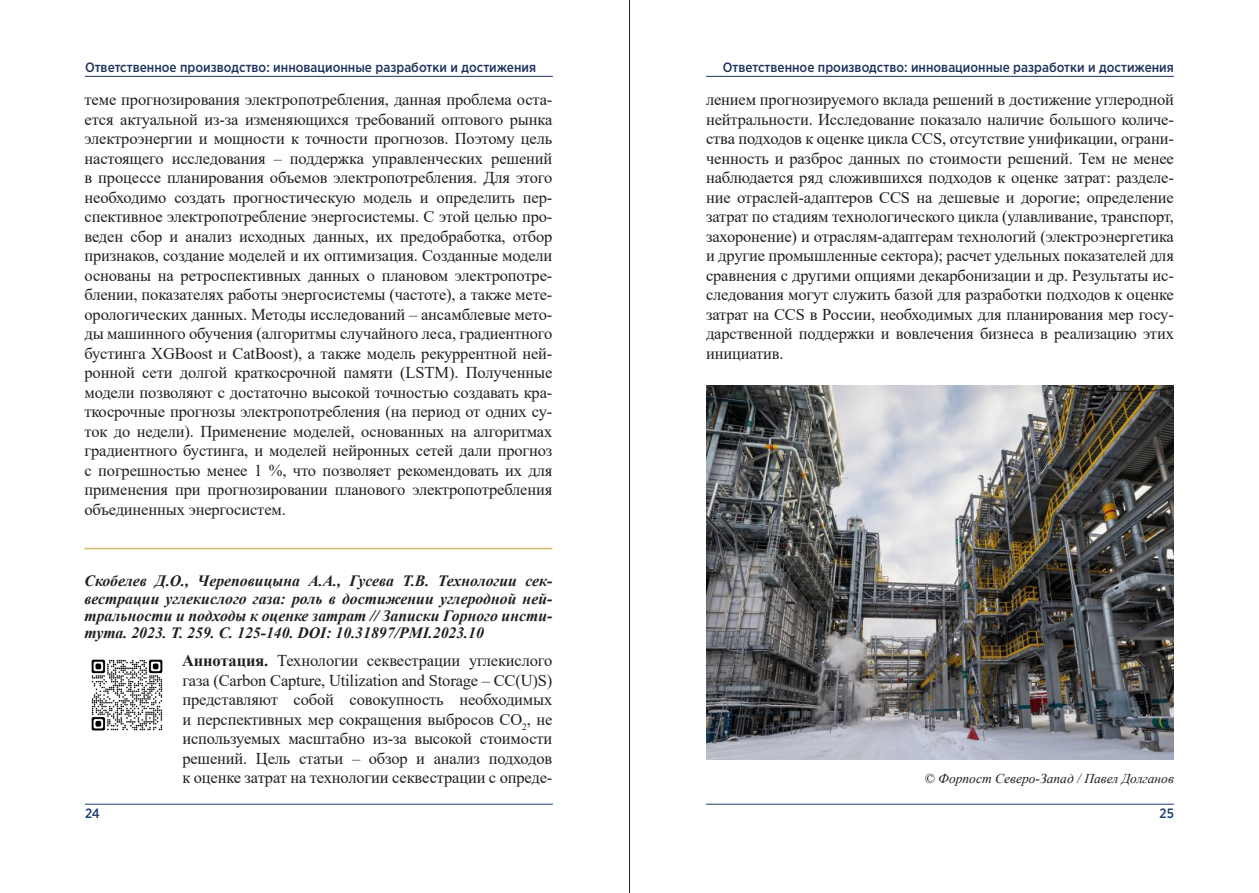
<style>
.page{position:relative;width:1259px;height:893px;background:#fff}
.page>*{position:absolute;margin:0;border:0;box-sizing:border-box;transform-origin:0 0}
.Abstract_text{font:16.5px/19.5px "Times New Roman";letter-spacing:-.01em;color:#231f20;text-align:justify}
.Ref{font:italic 700 15.75px/17.2px "Times New Roman";color:#231f20;text-align:justify}
.t1{font:500 13.5px "Gotham Pro Narrow";color:#20335f}
.Abstract_text-2{font:italic 13.5px "Times New Roman";color:#231f20}
.t2{font:500 13.5px "Gotham Pro Narrow";color:#1d3d6f}
.s1{font-weight:700}
</style>
<div class="page">
<hr style="left:85px;top:804px;width:468px;height:1px;background:#1d3d6f">
<hr style="left:706px;top:804px;width:468px;height:1px;background:#1d3d6f">
<hr style="left:706px;top:76px;width:468px;height:1px;background:#20335f">
<hr style="left:85px;top:76px;width:468px;height:1px;background:#20335f">
<hr style="left:629px;top:0;width:1px;height:893px;background:#231f20">
<hr style="left:84px;top:548px;width:468px;height:1px;background:#d2b864">
<img style="left:91px;top:659px;width:72px;height:72px">
<img style="left:706px;top:386px;width:468px;height:373px">
<p class="t1" style="left:85px;top:59px;width:452px">Ответственное производство: инновационные разработки и достижения</p>
<p class="t1" style="left:723px;top:59px;width:452px">Ответственное производство: инновационные разработки и достижения</p>
<p class="Abstract_text" style="left:84px;top:89px;width:469px">теме прогнозирования электропотребления, данная проблема оста&shy;ется актуальной из-за изменяющихся требований оптового рынка электроэнергии и мощности к точности прогнозов. Поэтому цель настоящего исследования – поддержка управленческих решений в процессе планирования объемов электропотребления. Для этого необходимо создать прогностическую модель и определить пер&shy;спективное электропотребление энергосистемы. С этой целью про&shy;веден сбор и анализ исходных данных, их предобработка, отбор признаков, создание моделей и их оптимизация. Созданные модели основаны на ретроспективных данных о плановом электропотре&shy;блении, показателях работы энергосистемы (частоте), а также мете&shy;орологических данных. Методы исследований – ансамблевые мето&shy;ды машинного обучения (алгоритмы случайного леса, градиентного бустинга XGBoost и CatBoost), а также модель рекуррентной ней&shy;ронной сети долгой краткосрочной памяти (LSTM). Полученные модели позволяют с достаточно высокой точностью создавать кра&shy;ткосрочные прогнозы электропотребления (на период от одних су&shy;ток до недели). Применение моделей, основанных на алгоритмах градиентного бустинга, и моделей нейронных сетей дали прогноз с погрешностью менее 1 %, что позволяет рекомендовать их для применения при прогнозировании планового электропотребления объединенных энергосистем.</p>
<p class="Abstract_text" style="left:706px;top:89px;width:469px">лением прогнозируемого вклада решений в достижение углеродной нейтральности. Исследование показало наличие большого количе&shy;ства подходов к оценке цикла CCS, отсутствие унификации, ограни&shy;ченность и разброс данных по стоимости решений. Тем не менее наблюдается ряд сложившихся подходов к оценке затрат: разделе&shy;ние отраслей-адаптеров CCS на дешевые и дорогие; определение затрат по стадиям технологического цикла (улавливание, транспорт, захоронение) и отраслям-адаптерам технологий (электроэнергетика и другие промышленные сектора); расчет удельных показателей для сравнения с другими опциями декарбонизации и др. Результаты ис&shy;следования могут служить базой для разработки подходов к оценке затрат на CCS в России, необходимых для планирования мер госу&shy;дарственной поддержки и вовлечения бизнеса в реализацию этих инициатив.</p>
<p class="Ref" style="left:84px;top:572px;width:469px">Скобелев Д.О., Череповицына А.А., Гусева Т.В. Технологии сек&shy;вестрации углекислого газа: роль в достижении углеродной ней&shy;тральности и подходы к оценке затрат // Записки Горного инсти&shy;тута. 2023. Т. 259. С. 125-140. DOI: 10.31897/PMI.2023.10</p>
<p class="Abstract_text" style="left:182px;top:651px;width:372px"><span class="s1">Аннотация.</span> Технологии секвестрации углекислого газа (Carbon Capture, Utilization and Storage – СС(U)S) представляют собой совокупность необходимых и перспективных мер сокращения выбросов СО<sub>2</sub>, не используемых масштабно из-за высокой стоимости решений. Цель статьи – обзор и анализ подходов к оценке затрат на технологии секвестрации с опреде-</p>
<p class="Abstract_text-2" style="left:924px;top:769px;width:251px">© Форпост Северо-Запад / Павел Долганов</p>
<p class="t2" style="left:85px;top:806px;width:16px">24</p>
<p class="t2" style="left:1159px;top:806px;width:16px">25</p>
</div>
